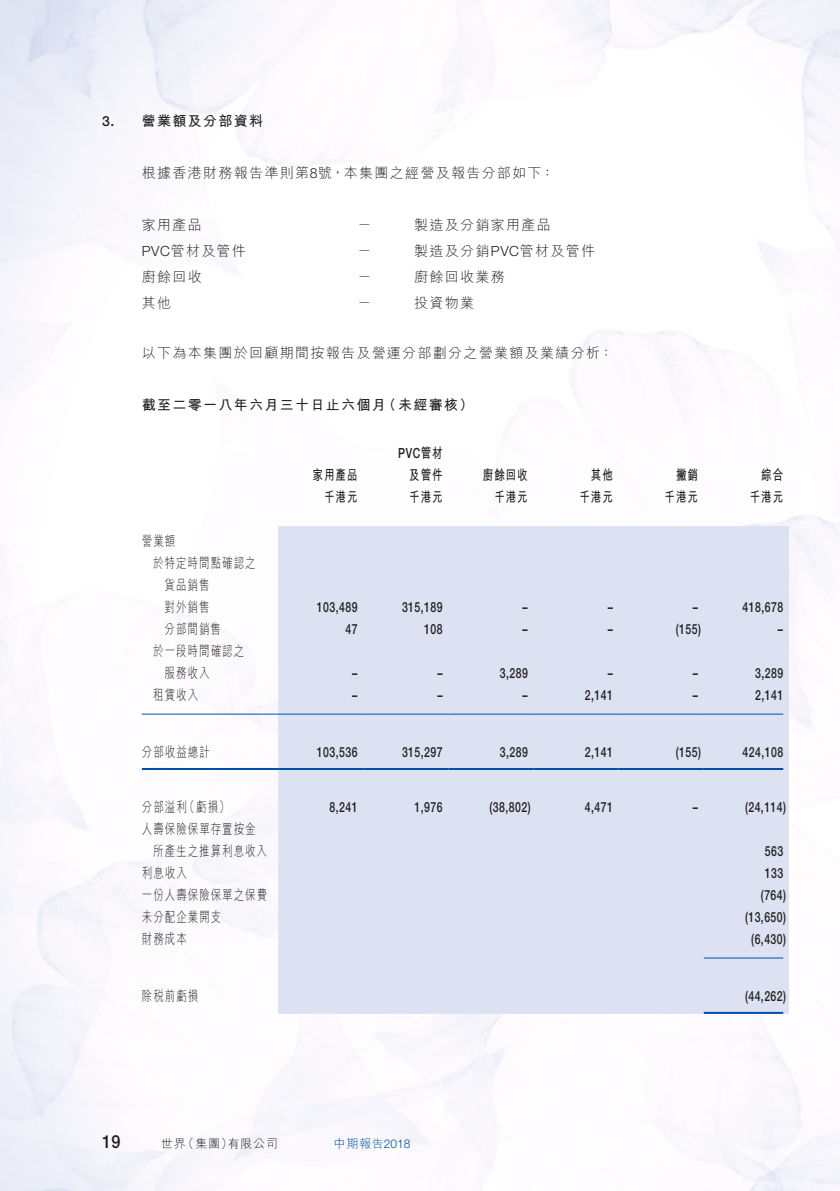
<style>
.page{position:relative;width:840px;height:1191px;background:#fff}
.page>*{position:absolute;margin:0;border:0;box-sizing:border-box;transform-origin:0 0}
.t1{font:500 18px "Helvetica Neue LT Std";color:#231f20;scale:.9 1}
.Notes{font:500 14px "Helvetica Neue LT Std";letter-spacing:.045em;color:#231f20;scale:.75 1}
.Notes-2{font:300 14px "M Hei HK";letter-spacing:.095em;color:#231f20}
.Notes-3{font:300 14px/22px "M Hei HK";letter-spacing:.095em;color:#231f20;scale:.75 1}
.Notes-4{font:700 14px "M Hei HK";letter-spacing:.095em;color:#231f20;scale:.75 1}
.Notes-5{font:700 14px "M Hei HK";letter-spacing:.095em;color:#231f20}
.Notes_HD1{font:700 14px "M Hei HK";letter-spacing:.095em;color:#231f20}
.Notes_HD1-2{font:500 14px "Helvetica Neue LT Std";color:#231f20}
.t2{font:300 12px "M Hei HK";letter-spacing:.05em;color:#231f20}
.t3{font:300 12px "M Hei HK";color:#004fa7}
.s1{font-family:"Helvetica Neue LT Std"}
.s2{font-family:"M Hei HK";font-weight:700}
</style>
<div class="page">
<img style="left:0;top:0;width:839px;height:1191px">
<div style="left:278px;top:526px;width:510px;height:488px;background:#dce2f2"></div>
<hr style="left:142px;top:713px;width:136px;height:1px;background:#004fa7">
<hr style="left:278px;top:713px;width:85px;height:1px;background:#004fa7">
<hr style="left:363px;top:713px;width:85px;height:1px;background:#004fa7">
<hr style="left:448px;top:713px;width:85px;height:1px;background:#004fa7">
<hr style="left:533px;top:713px;width:85px;height:1px;background:#004fa7">
<hr style="left:618px;top:713px;width:85px;height:1px;background:#004fa7">
<hr style="left:703px;top:713px;width:79px;height:1px;background:#004fa7">
<hr style="left:142px;top:768px;width:136px;height:2px;background:#004fa7">
<hr style="left:278px;top:768px;width:85px;height:2px;background:#004fa7">
<hr style="left:363px;top:768px;width:85px;height:2px;background:#004fa7">
<hr style="left:448px;top:768px;width:85px;height:2px;background:#004fa7">
<hr style="left:533px;top:768px;width:85px;height:2px;background:#004fa7">
<hr style="left:618px;top:768px;width:85px;height:2px;background:#004fa7">
<hr style="left:703px;top:768px;width:79px;height:2px;background:#004fa7">
<hr style="left:703px;top:957px;width:79px;height:1px;background:#004fa7">
<hr style="left:703px;top:1012px;width:79px;height:2px;background:#004fa7">
<p class="Notes_HD1-2" style="left:102px;top:113px;width:14px">3.</p>
<p class="Notes_HD1" style="left:142px;top:111px;width:123px">營業額及分部資料</p>
<p class="Notes-2" style="left:142px;top:166px;width:414px">根據香港財務報告準則第 號<span class="s1">8</span> ，本集團之經營及報告分部如下：</p>
<p class="Notes-2" style="left:414px;top:218px;width:138px">製造及分銷家用產品</p>
<p class="Notes-2" style="left:142px;top:218px;width:61px">家用產品</p>
<p class="Notes-2" style="left:357px;top:218px;width:15px">－</p>
<p class="Notes-2" style="left:142px;top:244px;width:105px"><span class="s1">PVC</span>管材及管件</p>
<p class="Notes-2" style="left:142px;top:270px;width:61px">廚餘回收</p>
<p class="Notes-2" style="left:357px;top:244px;width:15px">－</p>
<p class="Notes-2" style="left:357px;top:270px;width:15px">－</p>
<p class="Notes-2" style="left:414px;top:244px;width:182px">製造及分銷<span class="s1">PVC</span>管材及管件</p>
<p class="Notes-2" style="left:414px;top:270px;width:92px">廚餘回收業務</p>
<p class="Notes-2" style="left:414px;top:296px;width:61px">投資物業</p>
<p class="Notes-2" style="left:142px;top:296px;width:31px">其他</p>
<p class="Notes-2" style="left:142px;top:346px;width:472px">以下為本集團於回顧期間按報告及營運分部劃分之營業額及業績分析：</p>
<p class="Notes-5" style="left:382px;top:395px;width:93px">（未經審核(</p>
<p class="Notes-2" style="left:357px;top:296px;width:15px">－</p>
<p class="Notes-5" style="left:142px;top:395px;width:245px">截至二零一八年六月三十日止六個月</p>
<p class="Notes-3" style="left:142px;top:530px;width:46px">營業額</p>
<p class="Notes-3" style="left:164px;top:552px;width:123px;text-indent:-11px">於特定時間點確認之貨品銷售</p>
<p class="Notes-3" style="left:164px;top:596px;width:61px">對外銷售</p>
<p class="Notes-3" style="left:164px;top:618px;width:77px">分部間銷售</p>
<p class="Notes-3" style="left:153px;top:640px;width:123px">於一段時間確認之</p>
<p class="Notes-3" style="left:164px;top:662px;width:61px">服務收入</p>
<p class="Notes-3" style="left:153px;top:684px;width:61px">租賃收入</p>
<p class="Notes-3" style="left:142px;top:740px;width:92px">分部收益總計</p>
<p class="Notes-3" style="left:184px;top:796px;width:62px">（虧損(</p>
<p class="Notes-3" style="left:142px;top:796px;width:61px">分部溢利</p>
<p class="Notes-3" style="left:142px;top:818px;width:153px">人壽保險保單存置按金</p>
<p class="Notes-3" style="left:153px;top:840px;width:153px">所產生之推算利息收入</p>
<p class="Notes-3" style="left:142px;top:862px;width:61px">利息收入</p>
<p class="Notes-3" style="left:142px;top:884px;width:169px">一份人壽保險保單之保費</p>
<p class="Notes-3" style="left:142px;top:906px;width:107px">未分配企業開支</p>
<p class="Notes-3" style="left:142px;top:928px;width:61px">財務成本</p>
<p class="Notes-3" style="left:142px;top:984px;width:77px">除稅前虧損</p>
<p class="Notes" style="left:398px;top:445px;width:61px">PVC<span class="s2">管材</span></p>
<p class="Notes-4" style="left:312px;top:465px;width:61px">家用產品</p>
<p class="Notes-4" style="left:409px;top:465px;width:46px">及管件</p>
<p class="Notes-4" style="left:482px;top:465px;width:61px">廚餘回收</p>
<p class="Notes-4" style="left:324px;top:487px;width:46px">千港元</p>
<p class="Notes-4" style="left:409px;top:487px;width:46px">千港元</p>
<p class="Notes-4" style="left:494px;top:487px;width:46px">千港元</p>
<p class="Notes" style="left:317px;top:599px;width:56px">103,489</p>
<p class="Notes" style="left:402px;top:599px;width:56px">315,189</p>
<p class="Notes" style="left:522px;top:599px;width:8px">–</p>
<p class="Notes" style="left:345px;top:621px;width:18px">47</p>
<p class="Notes" style="left:424px;top:621px;width:26px">108</p>
<p class="Notes" style="left:522px;top:621px;width:8px">–</p>
<p class="Notes" style="left:352px;top:665px;width:8px">–</p>
<p class="Notes" style="left:437px;top:665px;width:8px">–</p>
<p class="Notes" style="left:499px;top:665px;width:39px">3,289</p>
<p class="Notes" style="left:352px;top:687px;width:8px">–</p>
<p class="Notes" style="left:437px;top:687px;width:8px">–</p>
<p class="Notes" style="left:522px;top:687px;width:8px">–</p>
<p class="Notes" style="left:317px;top:743px;width:56px">103,536</p>
<p class="Notes" style="left:402px;top:743px;width:56px">315,297</p>
<p class="Notes" style="left:499px;top:743px;width:39px">3,289</p>
<p class="Notes" style="left:329px;top:799px;width:39px">8,241</p>
<p class="Notes" style="left:414px;top:799px;width:39px">1,976</p>
<p class="Notes" style="left:489px;top:799px;width:56px">)38,802(</p>
<p class="Notes-4" style="left:590px;top:465px;width:31px">其他</p>
<p class="Notes-4" style="left:579px;top:487px;width:46px">千港元</p>
<p class="Notes" style="left:607px;top:599px;width:8px">–</p>
<p class="Notes" style="left:607px;top:621px;width:8px">–</p>
<p class="Notes" style="left:607px;top:665px;width:8px">–</p>
<p class="Notes" style="left:584px;top:687px;width:39px">2,141</p>
<p class="Notes" style="left:584px;top:743px;width:39px">2,141</p>
<p class="Notes" style="left:584px;top:799px;width:39px">4,471</p>
<p class="Notes-4" style="left:675px;top:465px;width:31px">撇銷</p>
<p class="Notes-4" style="left:760px;top:465px;width:31px">綜合</p>
<p class="Notes-4" style="left:664px;top:487px;width:46px">千港元</p>
<p class="Notes-4" style="left:749px;top:487px;width:46px">千港元</p>
<p class="Notes" style="left:692px;top:599px;width:8px">–</p>
<p class="Notes" style="left:742px;top:599px;width:56px">418,678</p>
<p class="Notes" style="left:675px;top:621px;width:35px">)155(</p>
<p class="Notes" style="left:777px;top:621px;width:8px">–</p>
<p class="Notes" style="left:692px;top:665px;width:8px">–</p>
<p class="Notes" style="left:754px;top:665px;width:39px">3,289</p>
<p class="Notes" style="left:692px;top:687px;width:8px">–</p>
<p class="Notes" style="left:754px;top:687px;width:39px">2,141</p>
<p class="Notes" style="left:675px;top:743px;width:35px">)155(</p>
<p class="Notes" style="left:742px;top:743px;width:56px">424,108</p>
<p class="Notes" style="left:692px;top:799px;width:8px">–</p>
<p class="Notes" style="left:744px;top:799px;width:56px">)24,114(</p>
<p class="Notes" style="left:764px;top:843px;width:26px">563</p>
<p class="Notes" style="left:764px;top:865px;width:26px">133</p>
<p class="Notes" style="left:760px;top:887px;width:35px">)764(</p>
<p class="Notes" style="left:744px;top:909px;width:56px">)13,650(</p>
<p class="Notes" style="left:750px;top:931px;width:48px">)6,430(</p>
<p class="Notes" style="left:744px;top:987px;width:56px">)44,262(</p>
<p class="t1" style="left:102px;top:1131px;width:22px">19</p>
<p class="t2" style="left:182px;top:1137px;width:52px">（集團）</p>
<p class="t2" style="left:228px;top:1137px;width:51px">有限公司</p>
<p class="t2" style="left:161px;top:1137px;width:26px">世界</p>
<p class="t3" style="left:334px;top:1137px;width:78px">中期報告<span class="s1">2018</span></p>
</div>
